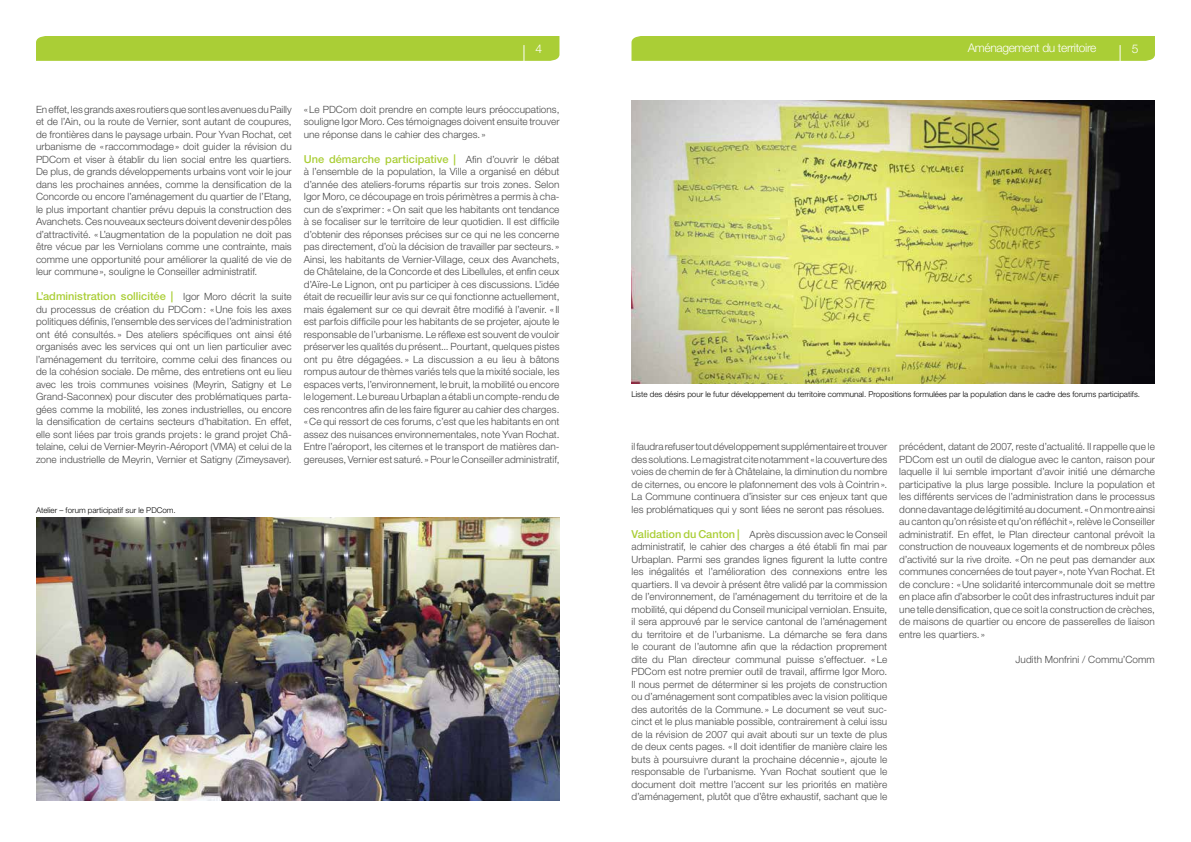
<style>
.page{position:relative;width:1191px;height:842px;background:#fff}
.page>*{position:absolute;margin:0;border:0;box-sizing:border-box;transform-origin:0 0}
.t1{font:300 12px "Helvetica Neue LT Std";letter-spacing:-.03em;color:#fff}
.t2{font:500 11px "Helvetica Neue LT Std";color:#aace36}
.t3{font:300 10px/12.5px "Helvetica Neue LT Std";letter-spacing:.005em;color:#484848;text-align:justify}
.t4{font:300 8px "Helvetica Neue LT Std";color:#000}
.s1{font-weight:300;font-size:10px;color:#484848}
.s2{font-weight:500;font-size:11px;color:#aace36}
</style>
<div class="page">
<div style="left:36px;top:36px;width:523px;height:25px;background:#aace36"></div>
<div style="left:631px;top:36px;width:524px;height:25px;background:#aace36"></div>
<hr style="left:524px;top:45px;width:1px;height:33px;background:#fff">
<hr style="left:1120px;top:45px;width:1px;height:33px;background:#fff">
<img style="left:36px;top:517px;width:523px;height:283px">
<img style="left:631px;top:100px;width:524px;height:283px">
<p class="t1" style="left:967px;top:41px;width:130px">Aménagement du territoire</p>
<p class="t1" style="left:535px;top:41px;width:8px">4</p>
<p class="t1" style="left:1131px;top:41px;width:8px">5</p>
<p class="t3" style="left:36px;top:103px;width:257px">En effet, les grands axes routiers que sont les avenues du Pailly et de l’Ain, ou la route de Vernier, sont autant de coupures, de frontières dans le paysage urbain. Pour Yvan Rochat, cet urbanisme de « raccommodage» doit guider la révision du PDCom et viser à établir du lien social entre les quartiers.<br>De plus, de grands développements urbains vont voir le jour dans les prochaines années, comme la densification de la Concorde ou encore l’aménagement du quartier de l’Etang, le plus important chantier prévu depuis la construction des Avanchets. Ces nouveaux secteurs doivent devenir des pôles d’attractivité. «L’augmentation de la population ne doit pas être vécue par les Verniolans comme une contrainte, mais comme une opportunité pour améliorer la qualité de vie de leur commune», souligne le Conseiller administratif.</p>
<p class="t2" style="left:36px;top:290px;width:257px">L’administration sollicitée | <span class="s1">Igor Moro décrit la suite</span></p>
<p class="t3" style="left:36px;top:303px;width:257px">du processus de création du PDCom: «Une fois les axes politiques définis, l’ensemble des services de l’administration ont été consultés. » Des ateliers spécifiques ont ainsi été organisés avec les services qui ont un lien particulier avec l’aménagement du territoire, comme celui des finances ou de la cohésion sociale. De même, des entretiens ont eu lieu avec les trois communes voisines (Meyrin, Satigny et Le Grand-Saconnex) pour discuter des problématiques parta&shy;gées comme la mobilité, les zones industrielles, ou encore la densification de certains secteurs d’habitation. En effet, elle sont liées par trois grands projets : le grand projet Châ&shy;telaine, celui de Vernier-Meyrin-Aéroport (VMA) et celui de la zone industrielle de Meyrin, Vernier et Satigny (Zimeysaver).</p>
<p class="t3" style="left:304px;top:103px;width:257px">«Le PDCom doit prendre en compte leurs préoccupations, souligne Igor Moro. Ces témoignages doivent ensuite trouver une réponse dans le cahier des charges. »</p>
<p class="t2" style="left:304px;top:152px;width:257px">Une démarche participative | <span class="s1">Afin d’ouvrir le débat</span></p>
<p class="t3" style="left:304px;top:165px;width:257px">à l’ensemble de la population, la Ville a organisé en début d’année des ateliers-forums répartis sur trois zones. Selon Igor Moro, ce découpage en trois périmètres a permis à cha&shy;cun de s’exprimer: «On sait que les habitants ont tendance à se focaliser sur le territoire de leur quotidien. Il est difficile d’obtenir des réponses précises sur ce qui ne les concerne pas directement, d’où la décision de travailler par secteurs. » Ainsi, les habitants de Vernier-Village, ceux des Avanchets, de Châtelaine, de la Concorde et des Libellules, et enfin ceux d’Aïre-Le Lignon, ont pu participer à ces discussions. L’idée était de recueillir leur avis sur ce qui fonctionne actuellement, mais également sur ce qui devrait être modifié à l’avenir. « Il est parfois difficile pour les habitants de se projeter, ajoute le responsable de l’urbanisme. Le réflexe est souvent de vouloir préserver les qualités du présent... Pourtant, quelques pistes ont pu être dégagées. » La discussion a eu lieu à bâtons rompus autour de thèmes variés tels que la mixité sociale, les espaces verts, l’environnement, le bruit, la mobilité ou encore le logement. Le bureau Urbaplan a établi un compte-rendu de ces rencontres afin de les faire figurer au cahier des charges. «Ce qui ressort de ces forums, c’est que les habitants en ont assez des nuisances environnementales, note Yvan Rochat.<br>Entre l’aéroport, les citernes et le transport de matières dan&shy;gereuses, Vernier est saturé. » Pour le Conseiller administratif,</p>
<p class="t4" style="left:36px;top:505px;width:141px">Atelier – forum participatif sur le PDCom.</p>
<p class="t4" style="left:631px;top:390px;width:510px">Liste des désirs pour le futur développement du territoire communal. Propositions formulées par la population dans le cadre des forums participatifs.</p>
<p class="t3" style="left:631px;top:440px;width:257px">il faudra refuser tout développement supplémentaire et trouver des solutions. Le magistrat cite notamment « la couverture des voies de chemin de fer à Châtelaine, la diminution du nombre de citernes, ou encore le plafonnement des vols à Cointrin».<br>La Commune continuera d’insister sur ces enjeux tant que les problématiques qui y sont liées ne seront pas résolues.</p>
<p class="t3" style="left:631px;top:528px;width:257px"><span class="s2">Validation du Canton |</span> Après discussion avec le Conseil administratif, le cahier des charges a été établi fin mai par Urbaplan. Parmi ses grandes lignes figurent la lutte contre les inégalités et l’amélioration des connexions entre les quartiers. Il va devoir à présent être validé par la commission de l’environnement, de l’aménagement du territoire et de la mobilité, qui dépend du Conseil municipal verniolan. Ensuite, il sera approuvé par le service cantonal de l’aménagement du territoire et de l’urbanisme. La démarche se fera dans le courant de l’automne afin que la rédaction proprement dite du Plan directeur communal puisse s’effectuer. «Le PDCom est notre premier outil de travail, affirme Igor Moro.<br>Il nous permet de déterminer si les projets de construction ou d’aménagement sont compatibles avec la vision politique des autorités de la Commune. » Le document se veut suc&shy;cinct et le plus maniable possible, contrairement à celui issu de la révision de 2007 qui avait abouti sur un texte de plus de deux cents pages. « Il doit identifier de manière claire les buts à poursuivre durant la prochaine décennie», ajoute le responsable de l’urbanisme. Yvan Rochat soutient que le document doit mettre l’accent sur les priorités en matière d’aménagement, plutôt que d’être exhaustif, sachant que le</p>
<p class="t3" style="left:899px;top:440px;width:257px">précédent, datant de 2007, reste d’actualité. Il rappelle que le PDCom est un outil de dialogue avec le canton, raison pour laquelle il lui semble important d’avoir initié une démarche participative la plus large possible. Inclure la population et les différents services de l’administration dans le processus donne davantage de légitimité au document. «On montre ainsi au canton qu’on résiste et qu’on réfléchit », relève le Conseiller administratif. En effet, le Plan directeur cantonal prévoit la construction de nouveaux logements et de nombreux pôles d’activité sur la rive droite. «On ne peut pas demander aux communes concernées de tout payer », note Yvan Rochat. Et de conclure: «Une solidarité intercommunale doit se mettre en place afin d’absorber le coût des infrastructures induit par une telle densification, que ce soit la construction de crèches, de maisons de quartier ou encore de passerelles de liaison entre les quartiers. »</p>
<p class="t3" style="left:1015px;top:653px;width:141px">Judith Monfrini / Commu’Comm</p>
</div>
